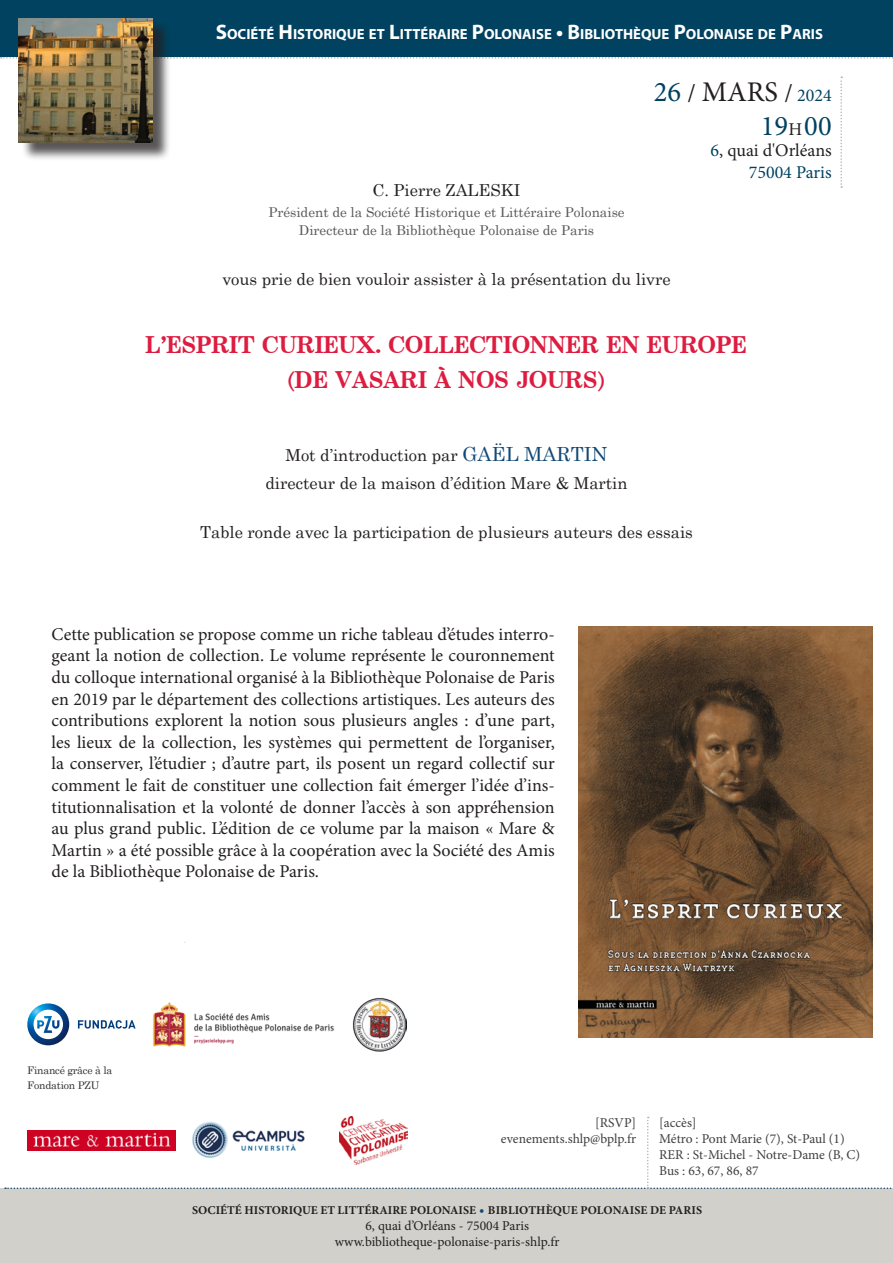
<style>
.page{position:relative;width:893px;height:1263px;background:#fff}
.page>*{position:absolute;margin:0;border:0;box-sizing:border-box;transform-origin:0 0}
.t1{font:28.5px "Minion Pro";color:#231f20}
.t2{font:28.5px "Minion Pro";color:#004260}
.t3{font:700 24px "Century Schoolbook";color:#dd1c40}
.t4{font:18px/21.6px "Minion Pro";color:#231f20;text-align:justify}
.t5{font:18px "Minion Pro";color:#004260}
.t6{font:16.5px "Century Schoolbook";color:#231f20}
.t7{font:700 14.7px "Myriad Pro";color:#fff}
.t8{font:13.5px "Minion Pro";letter-spacing:-.005em;color:#3e3e3f}
.t9{font:13.5px "Century Schoolbook";color:#57585a}
.t10{font:13.5px "Minion Pro";color:#231f20}
.t11{font:700 12px "Minion Pro";color:#231f20}
.t12{font:10.5px "Century Schoolbook";letter-spacing:-.02em;color:#312f30}
.s1{font-size:21px}
.s2{color:#004260}
.s3{font-size:25.5px}
.s4{font-size:18px;color:#004260}
.s5{font-size:18px;color:#231f20}
.s6{font-size:19.5px;color:#124876}
.s7{font-size:13.5px;color:#124876}
</style>
<div class="page">
<div style="left:0;top:1188px;width:893px;height:75px;background:#d2d0ca"></div>
<img style="left:353px;top:998px;width:53px;height:53px">
<svg style="left:1px;top:57px;width:892px;height:2px"></svg>
<svg style="left:840px;top:77px;width:2px;height:111px"></svg>
<svg style="left:5px;top:1117px;width:887px;height:72px"></svg>
<img style="left:578px;top:627px;width:294px;height:411px">
<div style="left:0;top:0;width:893px;height:56px;background:#004260"></div>
<div style="left:21px;top:20px;width:150px;height:142px;background:#231f20;opacity:.75"></div>
<img style="left:19px;top:18px;width:133px;height:125px">
<img style="left:27px;top:1130px;width:149px;height:20px">
<img style="left:152px;top:1002px;width:183px;height:45px">
<svg style="left:27px;top:1003px;width:42px;height:42px"></svg>
<svg style="left:78px;top:1020px;width:58px;height:8px"></svg>
<img style="left:190px;top:1117px;width:120px;height:48px">
<img style="left:340px;top:1116px;width:67px;height:48px">
<p class="t7" style="left:216px;top:24px;width:608px"><span class="s1">S</span>OCIÉTÉ <span class="s1">H</span>ISTORIQUE ET <span class="s1">L</span>ITTÉRAIRE <span class="s1">P</span>OLONAISE <span class="s1">•</span> <span class="s1">B</span>IBLIOTHÈQUE <span class="s1">P</span>OLONAISE DE <span class="s1">P</span>ARIS</p>
<p class="t1" style="left:654px;top:72px;width:179px"><span class="s2">26</span> <span class="s3">/</span> MARS <span class="s3">/</span> <span class="s4">2024</span></p>
<p class="t2" style="left:761px;top:107px;width:72px">19<span class="s5">H</span>00</p>
<p class="t4" style="left:711px;top:140px;width:123px"><span class="s2">6</span>, quai d'Orléans</p>
<p class="t5" style="left:749px;top:160px;width:84px">75004 Paris</p>
<p class="t6" style="left:373px;top:176px;width:149px">C. Pierre ZALESKI</p>
<p class="t9" style="left:268px;top:200px;width:358px">Président de la Société Historique et Littéraire Polonaise</p>
<p class="t9" style="left:299px;top:218px;width:297px">Directeur de la Bibliothèque Polonaise de Paris</p>
<p class="t6" style="left:222px;top:265px;width:450px">vous prie de bien vouloir assister à la présentation du livre</p>
<p class="t3" style="left:146px;top:331px;width:603px">L’ESPRIT CURIEUX. COLLECTIONNER EN EUROPE</p>
<p class="t3" style="left:288px;top:366px;width:318px">(DE VASARI À NOS JOURS)</p>
<p class="t6" style="left:285px;top:441px;width:324px">Mot d’introduction par <span class="s6">GAËL MARTIN</span></p>
<p class="t6" style="left:265px;top:470px;width:364px">directeur de la maison d’édition Mare &amp; Martin</p>
<p class="t6" style="left:200px;top:518px;width:494px">Table ronde avec la participation de plusieurs auteurs des essais</p>
<p class="t4" style="left:52px;top:623px;width:505px">Cette publication se propose comme un riche tableau d’études interro&shy;geant la notion de collection. Le volume représente le couronnement du colloque international organisé à la Bibliothèque Polonaise de Paris en 2019 par le département des collections artistiques. Les auteurs des contributions explorent la notion sous plusieurs angles : d’une part, les lieux de la collection, les systèmes qui permettent de l’organiser, la conserver, l’étudier ; d’autre part, ils posent un regard collectif sur comment le fait de constituer une collection fait émerger l’idée d’ins&shy;titutionnalisation et la volonté de donner l’accès à son appréhension au plus grand public. L’édition de ce volume par la maison « Mare &amp; Martin » a été possible grâce à la coopération avec la Société des Amis de la Bibliothèque Polonaise de Paris.</p>
<p class="t12" style="left:27px;top:1061px;width:87px">Financé grâce à la</p>
<p class="t12" style="left:27px;top:1076px;width:73px">Fondation PZU</p>
<p class="t8" style="left:595px;top:1113px;width:43px">[RSVP]</p>
<p class="t8" style="left:501px;top:1129px;width:137px">evenements.shlp@bplp.fr</p>
<p class="t8" style="left:659px;top:1113px;width:39px">[accès]</p>
<p class="t8" style="left:659px;top:1129px;width:187px">Métro : Pont Marie (7), St-Paul (1)</p>
<p class="t8" style="left:659px;top:1145px;width:202px">RER : St-Michel - Notre-Dame (B, C)</p>
<p class="t8" style="left:659px;top:1162px;width:101px">Bus : 63, 67, 86, 87</p>
<p class="t11" style="left:192px;top:1201px;width:512px">SOCIÉTÉ HISTORIQUE ET LITTÉRAIRE POLONAISE <span class="s7">•</span> BIBLIOTHÈQUE POLONAISE DE PARIS</p>
<p class="t10" style="left:365px;top:1216px;width:165px">6, quai d’Orléans - 75004 Paris</p>
<p class="t10" style="left:335px;top:1232px;width:226px">www.bibliotheque-polonaise-paris-shlp.fr</p>
</div>
